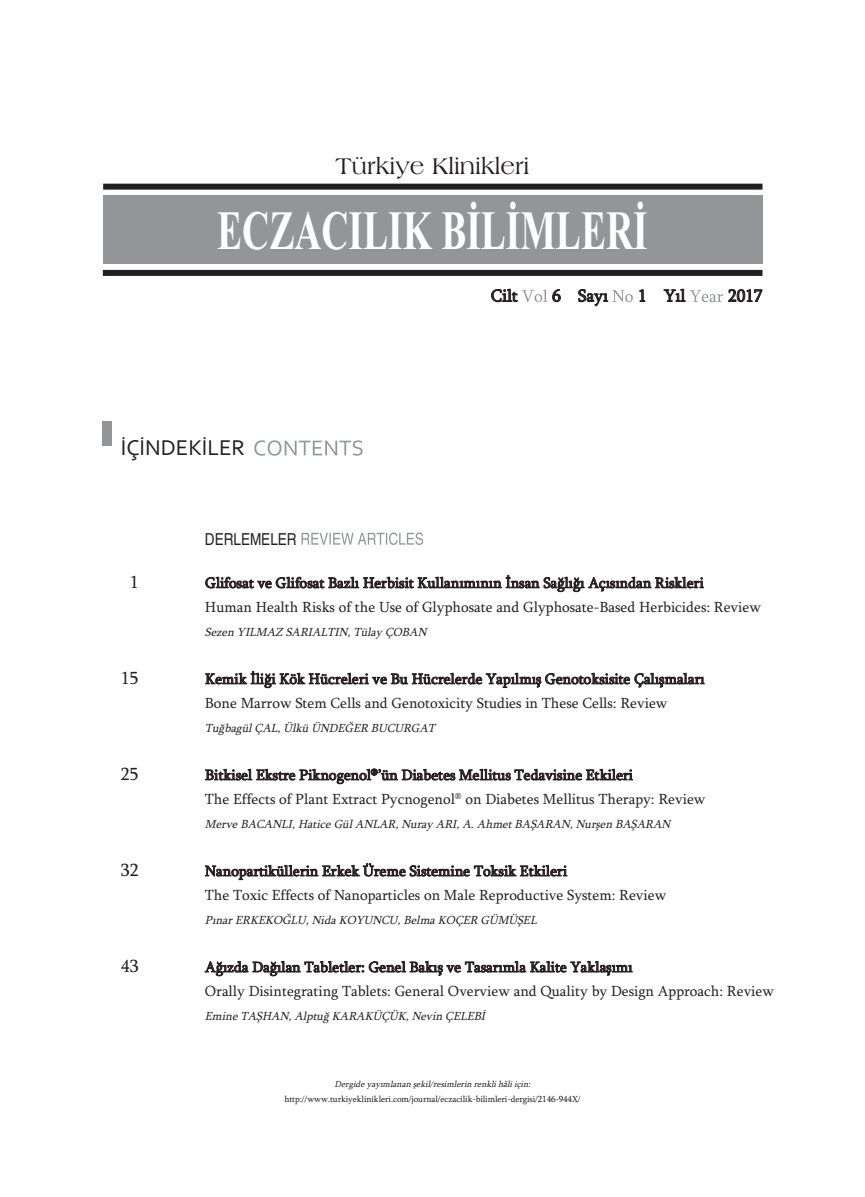
<style>
.page{position:relative;width:865px;height:1197px;background:#fff}
.page>*{position:absolute;margin:0;border:0;box-sizing:border-box;transform-origin:0 0}
.t1{font:700 55.35px "Times New Roman";color:#fff;scale:.68 1}
.t2{font:24px "Americana BT Roman";color:#231f20}
.t3{font:22.5px "Corbel";color:#231f20}
.t4{font:18px "Sylfaen";color:#231f20}
.t5{font:17.25px "Sylfaen";color:#231f20}
.t6{font:condensed 16.5px "Helvetica";color:#231f20}
.t7{font:15px/24.5px "Sylfaen";color:#231f20}
.t8{font:italic 12px "Sylfaen";color:#231f20}
.t9{font:9px "Sylfaen";letter-spacing:-.01em;color:#231f20}
.t10{font:italic 9px "Sylfaen";color:#231f20}
</style>
<div class="page">
<svg style="left:301px;top:532px;width:122px;height:13px"></svg>
<svg style="left:254px;top:440px;width:108px;height:15px"></svg>
<div style="left:103px;top:420px;width:9px;height:25px;background:#939598"></div>
<div style="left:103px;top:195px;width:659px;height:68px;background:#939598"></div>
<div style="left:103px;top:184px;width:659px;height:6px;background:#231f20"></div>
<div style="left:103px;top:270px;width:659px;height:6px;background:#231f20"></div>
<svg style="left:522px;top:289px;width:25px;height:13px"></svg>
<svg style="left:612px;top:290px;width:21px;height:12px"></svg>
<svg style="left:690px;top:290px;width:33px;height:12px"></svg>
<h2 class="t2" style="left:335px;top:152px;width:195px">Türkiye Klinikleri</h2>
<h1 class="t1" style="left:217px;top:198px;width:634px">ECZACILIK BİLİMLERİ</h1>
<p class="t5" style="left:491px;top:285px;width:28px">Cilt</p>
<p class="t5" style="left:552px;top:285px;width:57px">6 Sayı</p>
<p class="t5" style="left:638px;top:285px;width:49px">1 Yıl</p>
<p class="t5" style="left:728px;top:285px;width:36px">2017</p>
<h3 class="t3" style="left:121px;top:434px;width:126px">İÇİNDEKİLER</h3>
<p class="t6" style="left:205px;top:529px;width:93px">DERLEMELER</p>
<p class="t4" style="left:130px;top:571px;width:10px">1</p>
<p class="t7" style="left:205px;top:570px;width:557px">Glifosat ve Glifosat Bazlı Herbisit Kullanımının İnsan Sağlığı Açısından Riskleri<br>Human Health Risks of the Use of Glyphosate and Glyphosate-Based Herbicides: Review</p>
<p class="t8" style="left:205px;top:625px;width:226px">Sezen YILMAZ SARIALTIN, Tülay ÇOBAN</p>
<p class="t4" style="left:121px;top:667px;width:19px">15</p>
<p class="t7" style="left:205px;top:666px;width:501px">Kemik İliği Kök Hücreleri ve Bu Hücrelerde Yapılmış Genotoksisite Çalışmaları<br>Bone Marrow Stem Cells and Genotoxicity Studies in These Cells: Review</p>
<p class="t8" style="left:205px;top:721px;width:235px">Tuğbagül ÇAL, Ülkü ÜNDEĞER BUCURGAT</p>
<p class="t4" style="left:121px;top:763px;width:19px">25</p>
<p class="t7" style="left:205px;top:762px;width:502px">Bitkisel Ekstre Piknogenol<sup>®</sup>’ün Diabetes Mellitus Tedavisine Etkileri<br>The Effects of Plant Extract Pycnogenol<sup>®</sup> on Diabetes Mellitus Therapy: Review</p>
<p class="t8" style="left:205px;top:817px;width:470px">Merve BACANLI, Hatice Gül ANLAR, Nuray ARI, A. Ahmet BAŞARAN, Nurşen BAŞARAN</p>
<p class="t4" style="left:121px;top:859px;width:19px">32</p>
<p class="t7" style="left:205px;top:858px;width:463px">Nanopartiküllerin Erkek Üreme Sistemine Toksik Etkileri<br>The Toxic Effects of Nanoparticles on Male Reproductive System: Review</p>
<p class="t8" style="left:205px;top:913px;width:336px">Pınar ERKEKOĞLU, Nida KOYUNCU, Belma KOÇER GÜMÜŞEL</p>
<p class="t4" style="left:121px;top:955px;width:19px">43</p>
<p class="t7" style="left:205px;top:954px;width:570px">Ağızda Dağılan Tabletler: Genel Bakış ve Tasarımla Kalite Yaklaşımı<br>Orally Disintegrating Tablets: General Overview and Quality by Design Approach: Review</p>
<p class="t8" style="left:205px;top:1009px;width:285px">Emine TAŞHAN, Alptuğ KARAKÜÇÜK, Nevin ÇELEBİ</p>
<p class="t10" style="left:335px;top:1078px;width:200px">Dergide yayımlanan şekil/resimlerin renkli hâli için:</p>
<p class="t9" style="left:284px;top:1093px;width:298px">http://www.turkiyeklinikleri.com/journal/eczacilik-bilimleri-dergisi/2146-944X/</p>
</div>
